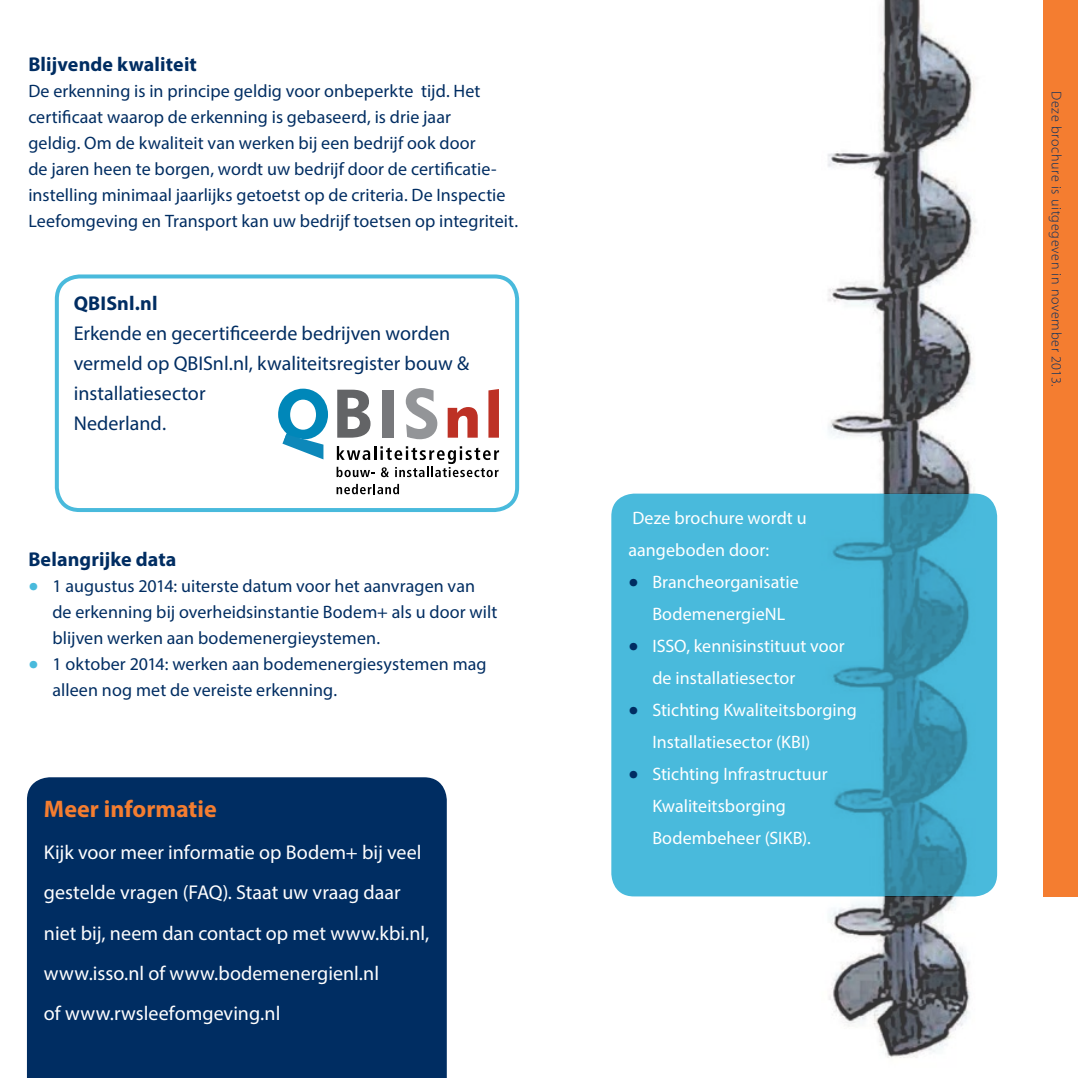
<style>
.page{position:relative;width:1078px;height:1078px;background:#fff}
.page>*{position:absolute;margin:0;border:0;box-sizing:border-box;transform-origin:0 0}
.t1{font:700 24px "Myriad Pro";color:#f47d30}
.t2{font:20px/40px "Myriad Pro";color:#fff}
.t3{font:20px/30px "Myriad Pro";color:#002d62}
.t4{font:700 20px "Myriad Pro";letter-spacing:.005em;color:#002d62}
.t5{font:18px/26px "Myriad Pro";letter-spacing:.005em;color:#002d62}
.t6{font:18px/32px "Myriad Pro";letter-spacing:.005em;color:#fff}
.t7{font:300 14px "Myriad Pro";letter-spacing:.045em;color:#002d62}
.s1{font-size:36px;color:#49badc}
.s2{font-size:36px;color:#002d62}
</style>
<div class="page">
<div style="left:55px;top:274px;width:464px;height:238px;border:4px solid #49badc;border-radius:23px"></div>
<div style="left:27px;top:777px;width:419px;height:300px;background:#002d62"></div>
<div style="left:1043px;top:0;width:34px;height:896px;background:#f47d30"></div>
<svg style="left:336px;top:446px;width:163px;height:31px"></svg>
<svg style="left:336px;top:484px;width:63px;height:10px"></svg>
<svg style="left:337px;top:389px;width:33px;height:48px"></svg>
<div style="left:382px;top:389px;width:11px;height:48px;background:#77787b"></div>
<svg style="left:405px;top:388px;width:32px;height:51px"></svg>
<svg style="left:447px;top:407px;width:30px;height:30px"></svg>
<svg style="left:488px;top:389px;width:11px;height:48px"></svg>
<svg style="left:278px;top:388px;width:50px;height:71px"></svg>
<img style="left:804px;top:0;width:194px;height:1058px">
<svg style="left:611px;top:493px;width:385px;height:403px;background:#45b1d2"></svg>
<p class="t4" style="left:28px;top:52px;width:170px">Blijvende kwaliteit</p>
<p class="t5" style="left:28px;top:78px;width:491px">De erkenning is in principe geldig voor onbeperkte tijd. Het certificaat waarop de erkenning is gebaseerd, is drie jaar<br>geldig. Om de kwaliteit van werken bij een bedrijf ook door<br>de jaren heen te borgen, wordt uw bedrijf door de certificatie&shy;instelling minimaal jaarlijks getoetst op de criteria. De Inspectie Leefomgeving en Transport kan uw bedrijf toetsen op integriteit.</p>
<p class="t4" style="left:74px;top:290px;width:85px">QBISnl.nl</p>
<p class="t3" style="left:74px;top:317px;width:397px">Erkende en gecertificeerde bedrijven worden vermeld op QBISnl.nl, kwaliteitsregister bouw &amp; installatiesector<br>Nederland.</p>
<p class="t4" style="left:28px;top:546px;width:150px">Belangrijke data</p>
<p class="t5" style="left:52px;top:572px;width:446px;text-indent:-24px"><span class="s1">•</span> 1 augustus 2014: uiterste datum voor het aanvragen van de erkenning bij overheidsinstantie Bodem+ als u door wilt blijven werken aan bodemenergieystemen.</p>
<p class="t5" style="left:52px;top:650px;width:435px;text-indent:-24px"><span class="s1">•</span> 1 oktober 2014: werken aan bodemenergiesystemen mag alleen nog met de vereiste erkenning.</p>
<h1 class="t1" style="left:44px;top:793px;width:174px">Meer informatie</h1>
<p class="t2" style="left:44px;top:832px;width:387px">Kijk voor meer informatie op Bodem+ bij veel gestelde vragen (FAQ). Staat uw vraag daar niet bij, neem dan contact op met www.kbi.nl, www.isso.nl of www.bodemenergienl.nl<br>of www.rwsleefomgeving.nl</p>
<p class="t6" style="left:628px;top:501px;width:180px">Deze brochure wordt u aangeboden door:</p>
<p class="t6" style="left:628px;top:565px;width:172px;text-align:center"><span class="s2">•</span> Brancheorganisatie<br>BodemenergieNL</p>
<p class="t6" style="left:652px;top:629px;width:194px;text-indent:-24px"><span class="s2">•</span> ISSO, kennisinstituut voor de installatiesector</p>
<p class="t6" style="left:652px;top:693px;width:206px;text-indent:-24px"><span class="s2">•</span> Stichting Kwaliteitsborging<br>Installatiesector (KBI)</p>
<p class="t6" style="left:652px;top:757px;width:177px;text-indent:-24px"><span class="s2">•</span> Stichting Infrastructuur<br>Kwaliteitsborging<br>Bodembeheer (SIKB).</p>
<p class="t7" style="left:1064px;top:91px;width:297px;rotate:90deg">Deze brochure is uitgegeven in november 2013.</p>
</div>
